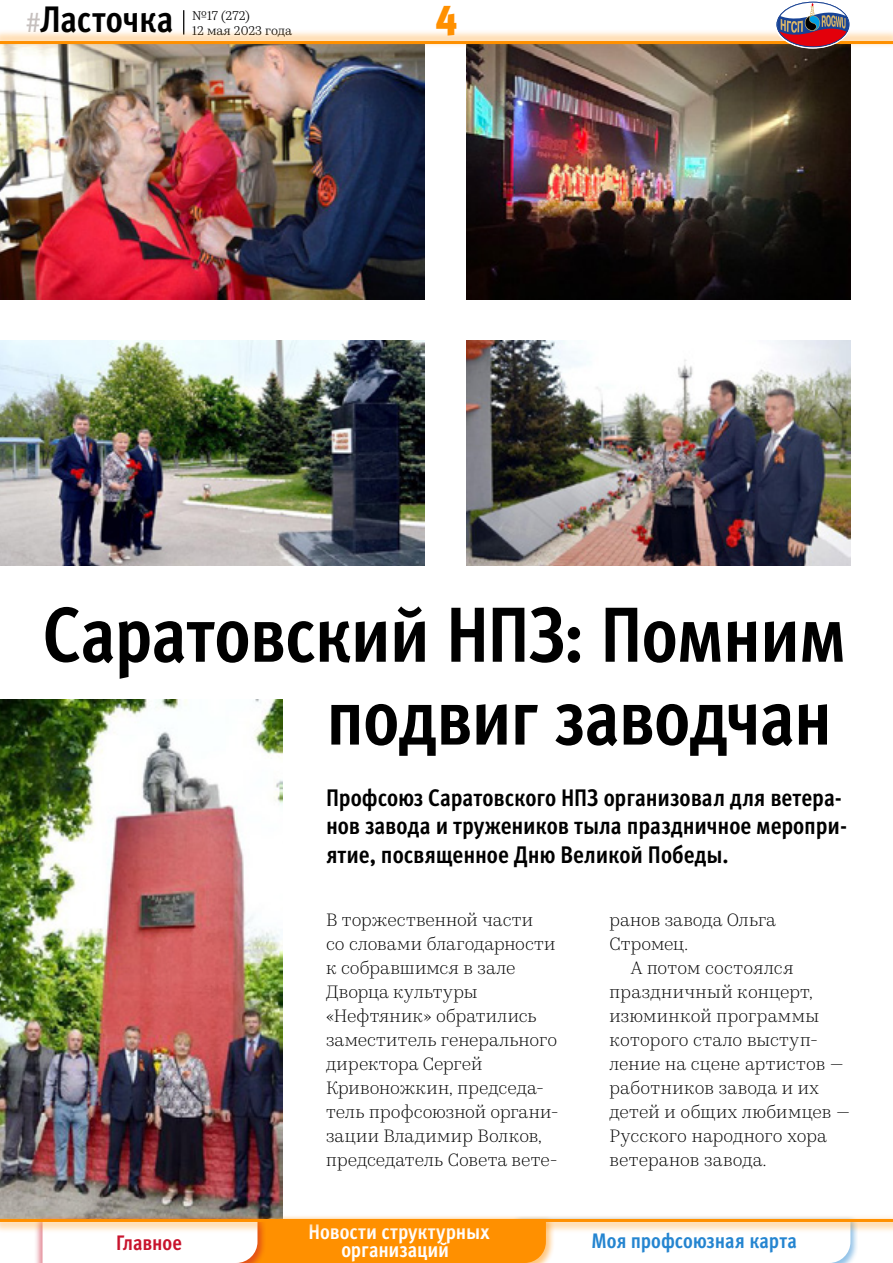
<style>
.page{position:relative;width:893px;height:1263px;background:#fff}
.page>*{position:absolute;margin:0;border:0;box-sizing:border-box;transform-origin:0 0}
.t1{font:700 condensed 78px/82.8px "Meta Pro";letter-spacing:-.015em;color:#000;text-align:right}
.t2{font:900 condensed 43.5px "Meta Pro";color:#ff9000}
.t3{font:700 condensed 36.9px "Meta Pro";letter-spacing:-.005em;color:#000}
.t4{font:700 condensed 24px/28.5px "Meta Pro";letter-spacing:-.005em;color:#000}
.t5{font:700 condensed 21px/18px "Meta Pro";color:#fff;text-align:center}
.t6{font:700 condensed 21px "Meta Pro";letter-spacing:-.005em;color:#2585d0}
.t7{font:700 condensed 21px "Meta Pro";letter-spacing:-.005em;color:#c8142d}
.t8{font:300 18px/24px "Kazimir Text";letter-spacing:.005em;color:#000}
.t9{font:12.75px/15px "Kazimir Text";color:#000}
.s1{font-weight:400;font-stretch:normal;font-size:27px;color:#c6c0be}
</style>
<div class="page">
<img style="left:0;top:49px;width:424px;height:251px">
<img style="left:467px;top:49px;width:383px;height:251px">
<img style="left:0;top:340px;width:424px;height:226px">
<img style="left:467px;top:340px;width:383px;height:226px">
<img style="left:0;top:700px;width:282px;height:514px">
<svg style="left:183px;top:10px;width:1px;height:20px"></svg>
<div style="left:35px;top:1216px;width:231px;height:47px;background:#c8142d;opacity:.5"></div>
<svg style="left:43px;top:1234px;width:807px;height:29px"></svg>
<div style="left:0;top:30px;width:893px;height:19px;background:#ff9000;opacity:.3"></div>
<hr style="left:0;top:41px;width:893px;height:3px;background:#ff9000">
<div style="left:0;top:1214px;width:893px;height:20px;background:#ff9000;opacity:.3"></div>
<hr style="left:0;top:1219px;width:893px;height:3px;background:#ff9000">
<svg style="left:775px;top:2px;width:75px;height:46px"></svg>
<div style="left:775px;top:0;width:75px;height:48px;border:1px solid #fff;border-radius:50%"></div>
<h3 class="t3" style="left:26px;top:-9px;width:149px"><span class="s1">#</span>Ласточка</h3>
<p class="t9" style="left:192px;top:7px;width:101px">№17 (272)<br>12 мая 2023 года</p>
<h2 class="t2" style="left:436px;top:-14px;width:23px">4</h2>
<h1 class="t1" style="left:43px;top:589px;width:805px">Саратовский НПЗ: Помним подвиг заводчан</h1>
<h3 class="t4" style="left:326px;top:782px;width:523px">Профсоюз Саратовского НПЗ организовал для ветера&shy;нов завода и тружеников тыла праздничное меропри&shy;ятие, посвященное Дню Великой Победы.</h3>
<p class="t7" style="left:116px;top:1226px;width:67px">Главное</p>
<p class="t8" style="left:326px;top:907px;width:234px">В торжественной части<br>со словами благодарности к собравшимся в зале<br>Дворца культуры «Нефтяник» обратились заместитель генерального директора Сергей<br>Кривоножкин, председа&shy;тель профсоюзной органи&shy;зации Владимир Волков, председатель Совета вете-</p>
<p class="t8" style="left:609px;top:907px;width:168px">ранов завода Ольга<br>Стромец.</p>
<p class="t8" style="left:609px;top:955px;width:242px;text-indent:21px">А потом состоялся праздничный концерт, изюминкой программы которого стало выступ&shy;ление на сцене артистов — работников завода и их детей и общих любимцев —<br>Русского народного хора ветеранов завода.</p>
<p class="t5" style="left:309px;top:1222px;width:182px">Новости структурных организаций</p>
<p class="t6" style="left:592px;top:1225px;width:207px">Моя профсоюзная карта</p>
</div>
